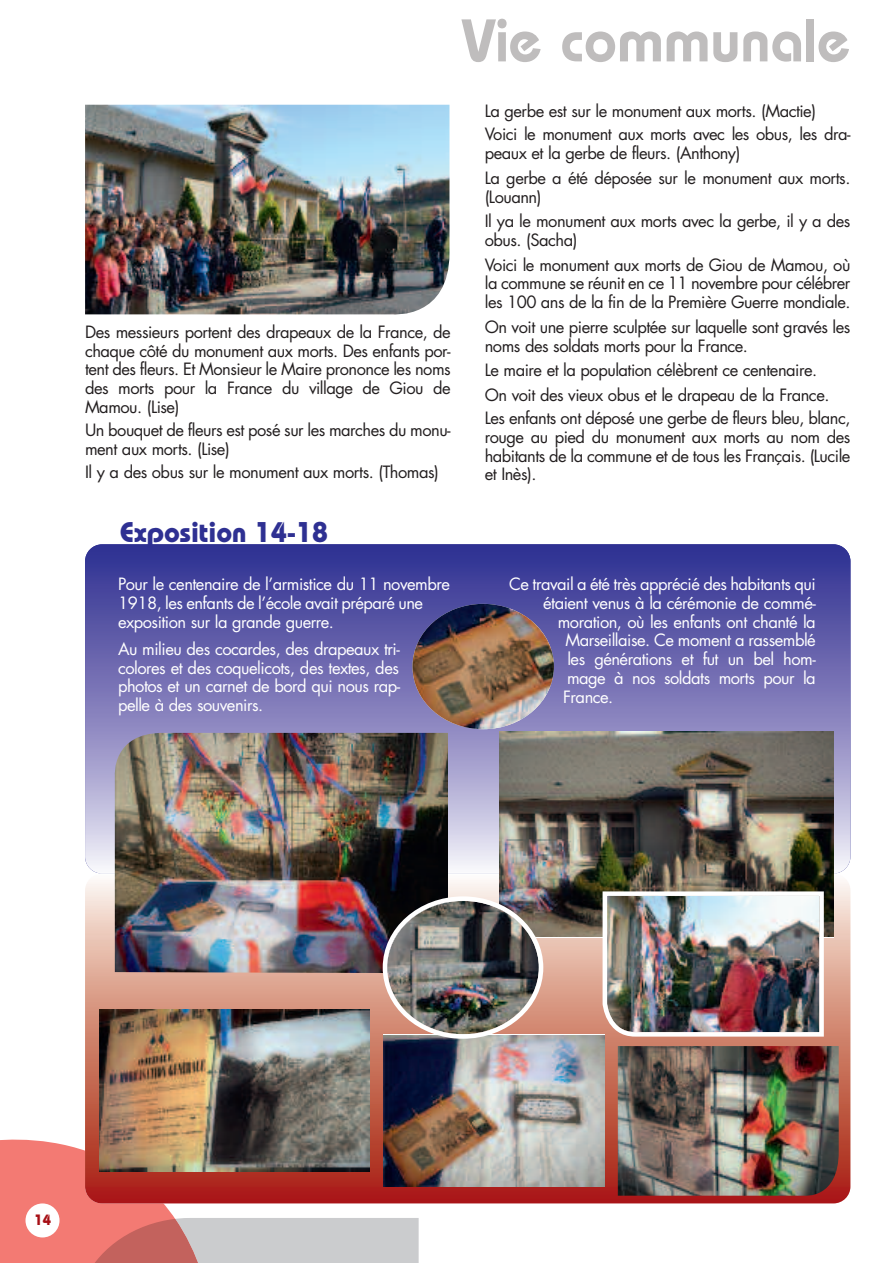
<style>
.page{position:relative;width:893px;height:1263px;background:#fff}
.page>*{position:absolute;margin:0;border:0;box-sizing:border-box;transform-origin:0 0}
.t1{font:600 60px "Bauhaus";color:#bfbdbd}
.t2{font:700 28.5px "Bauhaus";color:#2e3092}
.t3{font:16.5px/18.8px "Futura";letter-spacing:-.03em;color:#231f20}
.t4{font:16.5px/18.8px "Futura";letter-spacing:-.03em;color:#fff}
.t5{font:700 15px "Bauhaus";color:#a71016}
</style>
<div class="page">
<svg style="left:0;top:1139px;width:419px;height:124px;background:#e1a5a3"></svg>
<div style="left:26px;top:1203px;width:34px;height:34px;background:#fff;border-radius:50%"></div>
<div style="left:85px;top:544px;width:765px;height:329px;background:linear-gradient(to bottom,#29288e,#e6e2ec);border-radius:17px"></div>
<svg style="left:85px;top:873px;width:765px;height:330px;background:#c87466"></svg>
<img style="left:115px;top:733px;width:333px;height:240px">
<img style="left:500px;top:731px;width:333px;height:205px">
<img style="left:99px;top:1009px;width:270px;height:162px">
<img style="left:384px;top:1036px;width:221px;height:150px">
<img style="left:603px;top:891px;width:221px;height:145px">
<img style="left:85px;top:105px;width:364px;height:210px">
<img style="left:618px;top:1046px;width:220px;height:150px">
<img style="left:412px;top:604px;width:142px;height:125px;border-radius:50%">
<img style="left:383px;top:896px;width:160px;height:143px">
<h1 class="t1" style="left:462px;top:19px;width:390px">Vie communale</h1>
<p class="t3" style="left:85px;top:324px;width:367px;text-align:justify">Des messieurs portent des drapeaux de la France, de chaque côté du monument aux morts. Des enfants por&shy;tent des fleurs. Et Monsieur le Maire prononce les noms des morts pour la France du village de Giou de Mamou. (Lise)</p>
<p class="t3" style="left:85px;top:422px;width:367px">Un bouquet de fleurs est posé sur les marches du monu&shy;ment aux morts. (Lise)</p>
<p class="t3" style="left:85px;top:464px;width:355px">Il y a des obus sur le monument aux morts. (Thomas)</p>
<h2 class="t2" style="left:120px;top:522px;width:210px">Exposition 14-18</h2>
<p class="t4" style="left:118px;top:576px;width:333px">Pour le centenaire de l’armistice du 11 novembre<br>1918, les enfants de l’école avait préparé une exposition sur la grande guerre.</p>
<p class="t4" style="left:118px;top:641px;width:284px;text-align:justify">Au milieu des cocardes, des drapeaux tri&shy;colores et des coquelicots, des textes, des photos et un carnet de bord qui nous rap&shy;pelle à des souvenirs.</p>
<p class="t3" style="left:485px;top:101px;width:367px;line-height:23px">La gerbe est sur le monument aux morts. (Mactie)<br>Voici le monument aux morts avec les obus, les dra-</p>
<p class="t3" style="left:485px;top:142px;width:367px;line-height:24.8px">peaux et la gerbe de fleurs. (Anthony)<br>La gerbe a été déposée sur le monument aux morts.</p>
<p class="t3" style="left:485px;top:186px;width:367px;line-height:24.8px">(Louann)<br>Il ya le monument aux morts avec la gerbe, il y a des</p>
<p class="t3" style="left:485px;top:229px;width:367px;line-height:24.8px">obus. (Sacha)<br>Voici le monument aux morts de Giou de Mamou, où</p>
<p class="t3" style="left:485px;top:275px;width:367px">la commune se réunit en ce 11 novembre pour célébrer les 100 ans de la fin de la Première Guerre mondiale.</p>
<p class="t3" style="left:485px;top:319px;width:367px">On voit une pierre sculptée sur laquelle sont gravés les noms des soldats morts pour la France.</p>
<p class="t3" style="left:485px;top:359px;width:346px;line-height:24.8px">Le maire et la population célèbrent ce centenaire.<br>On voit des vieux obus et le drapeau de la France.</p>
<p class="t3" style="left:485px;top:410px;width:367px;text-align:justify">Les enfants ont déposé une gerbe de fleurs bleu, blanc, rouge au pied du monument aux morts au nom des habitants de la commune et de tous les Français. (Lucile et Inès).</p>
<p class="t4" style="left:509px;top:576px;width:308px">Ce travail a été très apprécié des habitants qui</p>
<p class="t4" style="left:543px;top:595px;width:274px">étaient venus à la cérémonie de commé-</p>
<p class="t4" style="left:558px;top:614px;width:259px">moration, où les enfants ont chanté la</p>
<p class="t4" style="left:565px;top:632px;width:252px">Marseillaise. Ce moment a rassemblé</p>
<p class="t4" style="left:567px;top:651px;width:250px">les générations et fut un bel hom-</p>
<p class="t4" style="left:567px;top:670px;width:250px">mage à nos soldats morts pour la</p>
<p class="t4" style="left:563px;top:689px;width:52px">France.</p>
<p class="t5" style="left:35px;top:1215px;width:18px">14</p>
</div>
